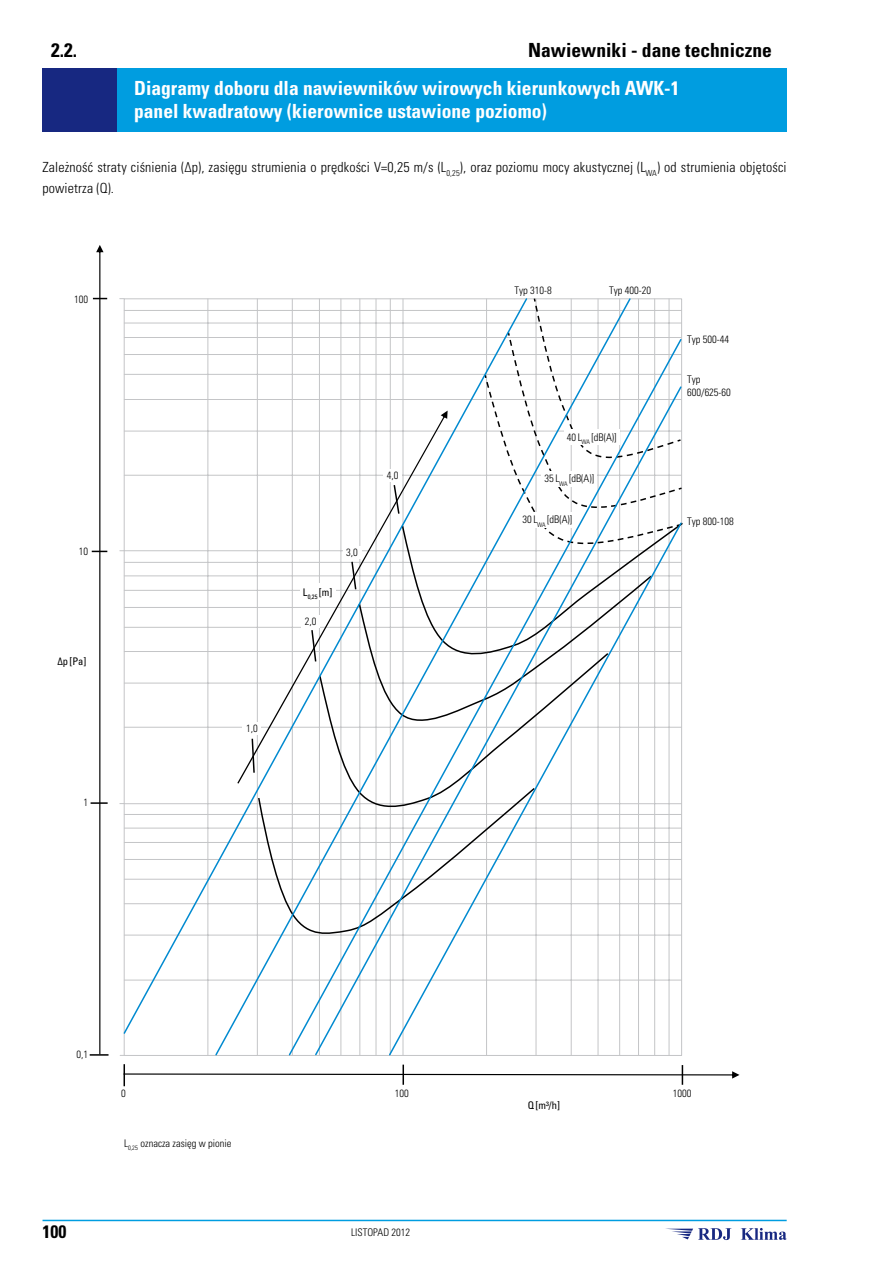
<style>
.page{position:relative;width:893px;height:1263px;background:#fff}
.page>*{position:absolute;margin:0;border:0;box-sizing:border-box;transform-origin:0 0}
.t1{font:700 condensed 19.5px/23.4px "Univers Pl LT";color:#fff}
.t2{font:700 condensed 19.5px "Univers Pl LT";color:#000}
.t3{font:700 condensed 18px "Univers Pl LT";color:#000}
.t4{font:300 condensed 13.95px/21px "Univers Pl LT";letter-spacing:.01em;color:#000}
.t5{font:300 condensed 10.5px/12.6px "Univers Pl LT";color:#000}
.t6{font:condensed 10.5px "Univers Pl LT";color:#000}
</style>
<div class="page">
<svg style="left:124px;top:1064px;width:615px;height:22px"></svg>
<svg style="left:90px;top:245px;width:19px;height:811px"></svg>
<svg style="left:122px;top:298px;width:561px;height:758px"></svg>
<hr style="left:43px;top:1220px;width:744px;height:1px;background:#009de0">
<svg style="left:665px;top:1228px;width:122px;height:12px"></svg>
<div style="left:43px;top:68px;width:74px;height:63px;background:#172881"></div>
<div style="left:117px;top:68px;width:670px;height:63px;background:#009de0"></div>
<div style="left:383px;top:469px;width:19px;height:13px;background:#fff"></div>
<div style="left:342px;top:546px;width:19px;height:12px;background:#fff"></div>
<div style="left:301px;top:615px;width:19px;height:13px;background:#fff"></div>
<div style="left:242px;top:722px;width:19px;height:12px;background:#fff"></div>
<div style="left:300px;top:583px;width:35px;height:17px;background:#fff"></div>
<div style="left:520px;top:512px;width:55px;height:15px;background:#fff"></div>
<div style="left:542px;top:471px;width:55px;height:15px;background:#fff"></div>
<div style="left:564px;top:429px;width:55px;height:16px;background:#fff"></div>
<h1 class="t2" style="left:51px;top:38px;width:27px">2.2.</h1>
<h1 class="t2" style="left:528px;top:38px;width:245px">Nawiewniki - dane techniczne</h1>
<h1 class="t1" style="left:134px;top:76px;width:547px">Diagramy doboru dla nawiewników wirowych kierunkowych AWK-1 panel kwadratowy (kierownice ustawione poziomo)</h1>
<h3 class="t4" style="left:43px;top:156px;width:746px">Zależność straty ciśnienia (∆p), zasięgu strumienia o prędkości V=0,25 m/s (L<sub>0,25</sub>), oraz poziomu mocy akustycznej (L<sub>WA</sub>) od strumienia objętości powietrza (Q).</h3>
<p class="t5" style="left:74px;top:293px;width:15px">100</p>
<p class="t5" style="left:79px;top:545px;width:11px">10</p>
<p class="t6" style="left:57px;top:655px;width:31px">∆p[Pa]</p>
<p class="t5" style="left:83px;top:796px;width:6px">1</p>
<p class="t5" style="left:246px;top:722px;width:13px">1,0</p>
<p class="t6" style="left:303px;top:585px;width:31px">L<sub>0,25</sub> [m]</p>
<p class="t5" style="left:305px;top:615px;width:13px">2,0</p>
<p class="t5" style="left:346px;top:546px;width:13px">3,0</p>
<p class="t5" style="left:387px;top:469px;width:13px">4,0</p>
<p class="t5" style="left:514px;top:284px;width:39px">Typ 310-8</p>
<p class="t5" style="left:609px;top:284px;width:43px">Typ 400-20</p>
<p class="t5" style="left:567px;top:431px;width:51px">40 L<sub>WA</sub> [dB(A)]</p>
<p class="t5" style="left:544px;top:472px;width:51px">35 L<sub>WA</sub> [dB(A)]</p>
<p class="t5" style="left:523px;top:513px;width:51px">30 L<sub>WA</sub> [dB(A)]</p>
<p class="t5" style="left:687px;top:333px;width:43px">Typ 500-44</p>
<p class="t5" style="left:687px;top:373px;width:45px">Typ<br>600/625-60</p>
<p class="t5" style="left:687px;top:515px;width:48px">Typ 800-108</p>
<p class="t5" style="left:76px;top:1048px;width:13px">0,1</p>
<p class="t5" style="left:121px;top:1087px;width:6px">0</p>
<p class="t5" style="left:395px;top:1087px;width:15px">100</p>
<p class="t5" style="left:673px;top:1087px;width:20px">1000</p>
<p class="t5" style="left:124px;top:1137px;width:109px">L<sub>0,25</sub> oznacza zasięg w pionie</p>
<p class="t6" style="left:528px;top:1098px;width:34px">Q[m³/h]</p>
<h2 class="t3" style="left:43px;top:1220px;width:25px">100</h2>
<p class="t5" style="left:351px;top:1225px;width:61px">LISTOPAD 2012</p>
</div>
